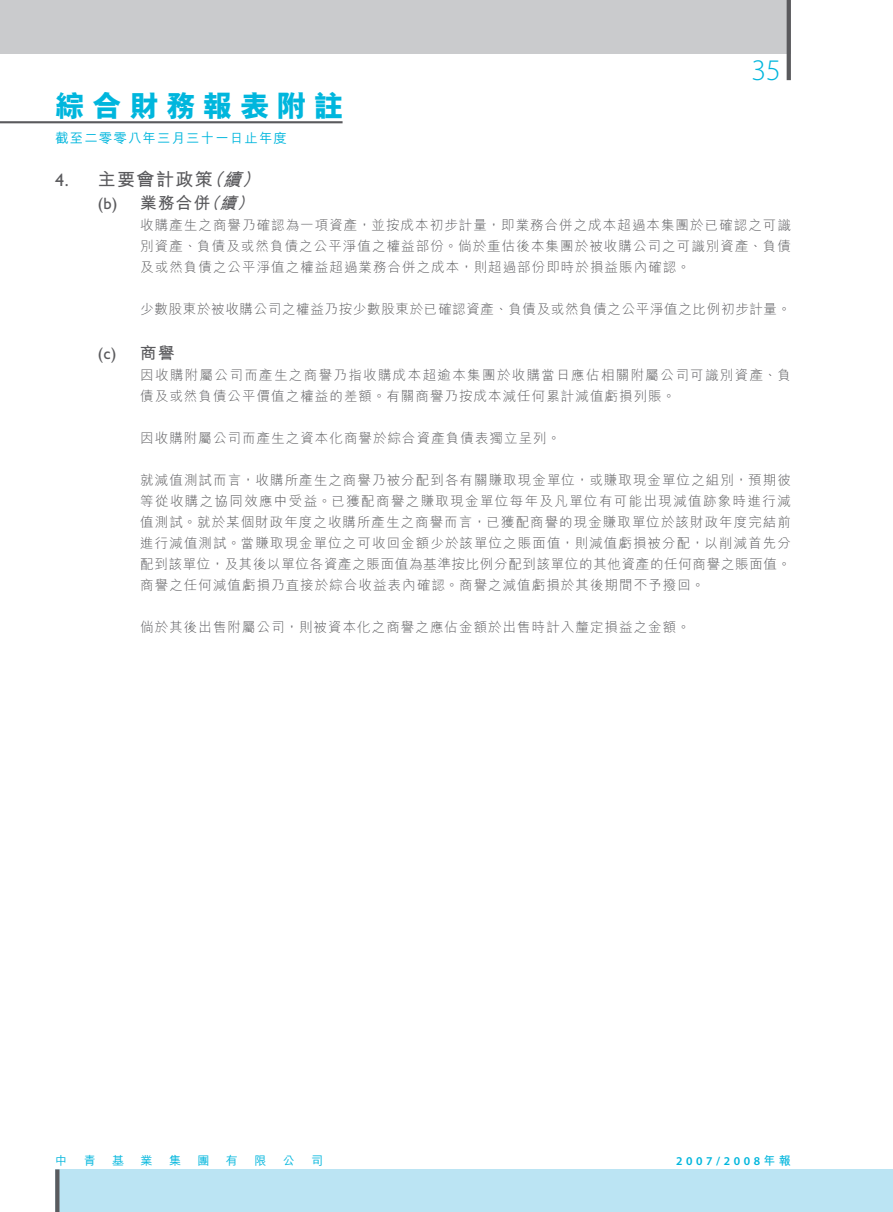
<style>
.page{position:relative;width:893px;height:1212px;background:#fff}
.page>*{position:absolute;margin:0;border:0;box-sizing:border-box;transform-origin:0 0}
.t1{font:30px "M Hei HK Xbold B5 pc H";letter-spacing:.23em;color:#00b6dd}
.t2{font:300 30px "Myriad Pro";color:#00b6dd}
.t3{font:18px "M Hei HK Bold B5 pc H";letter-spacing:.08em;color:#5a5a5d}
.t4{font:16.5px "M Hei HK Bold B5 pc H";color:#5a5a5d}
.t5{font:16.5px "Gill Sans Std";color:#5a5a5d}
.t6{font:13.5px/21px "M Hei HK Light B5 pc H";letter-spacing:.08em;color:#5a5a5d;text-align:justify}
.t7{font:13.5px/21px "M Hei HK Light B5 pc H";letter-spacing:.1em;color:#5a5a5d}
.t8{font:13.5px "M Hei HK Light B5 pc H";letter-spacing:.05em;color:#5a5a5d}
.t9{font:13.5px "M Hei HK Medium B5 pc H";letter-spacing:.08em;color:#00b6dd}
.t10{font:600 12px "Myriad Pro";letter-spacing:.3em;color:#00b6dd}
.t11{font:12px "M Hei HK Medium B5 pc H";color:#00b6dd}
.s1{font-family:"Gill Sans Std"}
.s2{font-style:italic}
.s3{font-family:"M Hei HK Bold B5 pc H"}
.s4{font-family:"M Hei HK Bold B5 pc H";font-weight:400}
</style>
<div class="page">
<div style="left:0;top:0;width:791px;height:54px;background:#cacbcd"></div>
<div style="left:55px;top:1169px;width:838px;height:43px;background:#bbe4f3"></div>
<hr style="left:787px;top:0;width:4px;height:80px;background:#5a5a5d">
<hr style="left:0;top:121px;width:343px;height:2px;background:#5a5a5d">
<svg style="left:55px;top:1169px;width:4px;height:43px"></svg>
<h1 class="t1" style="left:55px;top:94px;width:290px">綜合財務報表附註</h1>
<h1 class="t2" style="left:751px;top:59px;width:31px">35</h1>
<p class="t9" style="left:55px;top:133px;width:233px">截至二零零八年三月三十一日止年度</p>
<h2 class="t3" style="left:55px;top:173px;width:211px"><span class="s1">4.</span> 主要會計政策<span class="s2">（續）</span></h2>
<p class="t4" style="left:98px;top:196px;width:161px"><span class="s1">(b)</span> 業務合併<span class="s2">（續）</span></p>
<p class="t6" style="left:140px;top:216px;width:652px">收購產生之商譽乃確認為一項資產，並按成本初步計量，即業務合併之成本超過本集團於已確認之可識別資產、負債及或然負債之公平淨值之權益部份。倘於重估後本集團於被收購公司之可識別資產、負債及或然負債之公平淨值之權益超過業務合併之成本，則超過部份即時於損益賬內確認。</p>
<p class="t8" style="left:140px;top:304px;width:652px">少數股東於被收購公司之權益乃按少數股東於已確認資產、負債及或然負債之公平淨值之比例初步計量。</p>
<p class="t5" style="left:98px;top:347px;width:78px">(c) <span class="s3">商譽</span></p>
<p class="t7" style="left:140px;top:366px;width:652px">因收購附屬公司而產生之商譽乃指收購成本超逾本集團於收購當日應佔相關附屬公司可識別資產、負債及或然負債公平價值之權益的差額。有關商譽乃按成本減任何累計減值虧損列賬。</p>
<p class="t6" style="left:140px;top:429px;width:422px">因收購附屬公司而產生之資本化商譽於綜合資產負債表獨立呈列。</p>
<p class="t6" style="left:140px;top:471px;width:652px">就減值測試而言，收購所產生之商譽乃被分配到各有關賺取現金單位，或賺取現金單位之組別，預期彼等從收購之協同效應中受益。已獲配商譽之賺取現金單位每年及凡單位有可能出現減值跡象時進行減值測試。就於某個財政年度之收購所產生之商譽而言，已獲配商譽的現金賺取單位於該財政年度完結前進行減值測試。當賺取現金單位之可收回金額少於該單位之賬面值，則減值虧損被分配，以削減首先分配到該單位，及其後以單位各資產之賬面值為基準按比例分配到該單位的其他資產的任何商譽之賬面值。商譽之任何減值虧損乃直接於綜合收益表內確認。商譽之減值虧損於其後期間不予撥回。</p>
<p class="t6" style="left:140px;top:618px;width:551px">倘於其後出售附屬公司，則被資本化之商譽之應佔金額於出售時計入釐定損益之金額。</p>
<p class="t11" style="left:55px;top:1156px;width:13px">中</p>
<p class="t11" style="left:84px;top:1156px;width:13px">青</p>
<p class="t11" style="left:112px;top:1156px;width:13px">基</p>
<p class="t11" style="left:141px;top:1156px;width:13px">業</p>
<p class="t11" style="left:169px;top:1156px;width:13px">集</p>
<p class="t11" style="left:197px;top:1156px;width:13px">團</p>
<p class="t11" style="left:226px;top:1156px;width:13px">有</p>
<p class="t11" style="left:254px;top:1156px;width:13px">限</p>
<p class="t11" style="left:283px;top:1156px;width:13px">公</p>
<p class="t11" style="left:311px;top:1156px;width:13px">司</p>
<p class="t10" style="left:676px;top:1156px;width:116px">2007/2008<span class="s4">年報</span></p>
</div>
